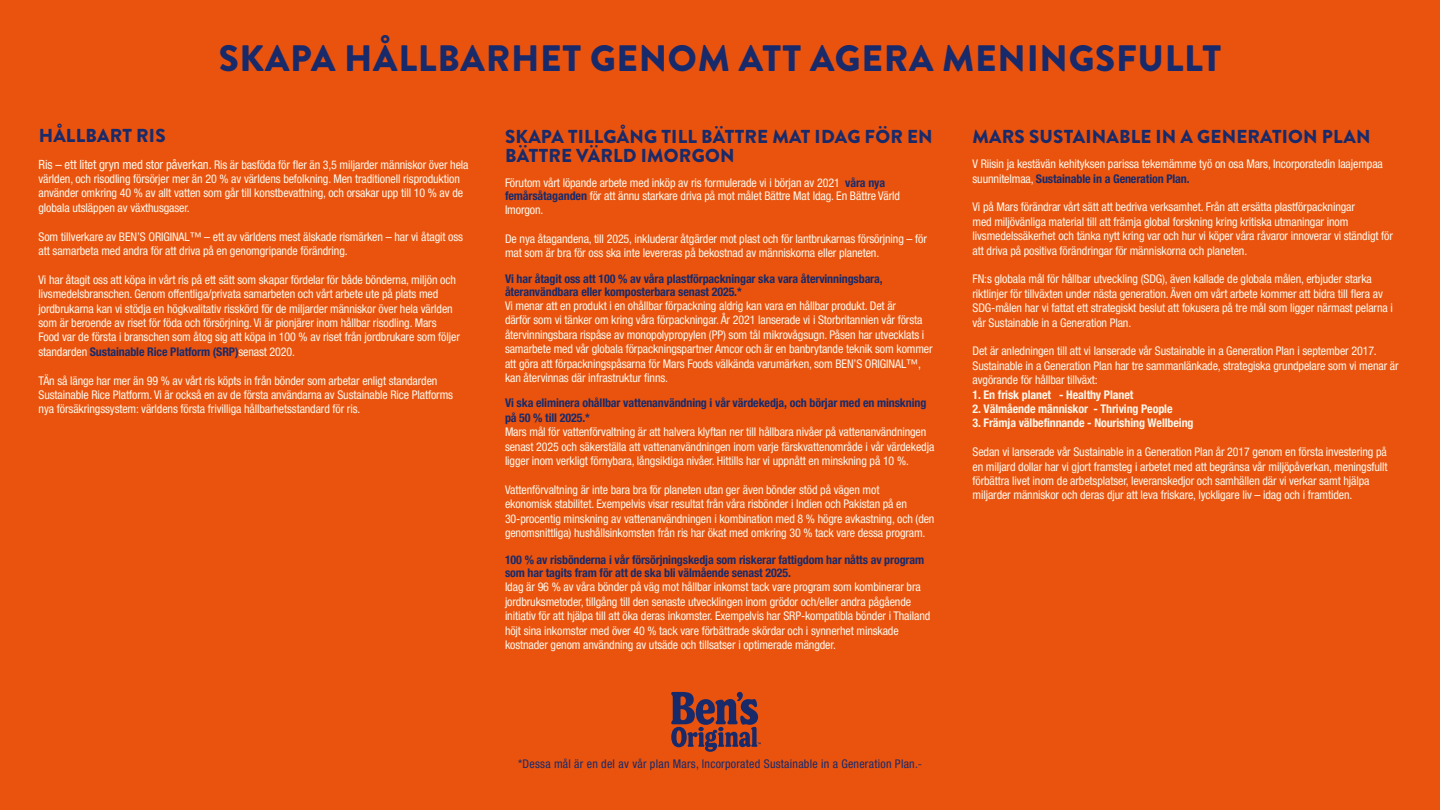
<style>
.page{position:relative;width:1440px;height:810px;background:#e9530e}
.page>*{position:absolute;margin:0;border:0;box-sizing:border-box;transform-origin:0 0}
.t1{font:900 36.75px "Brandon Grotesque";letter-spacing:.02em;color:#192a6a}
.t2{font:900 18.75px/18.8px "Brandon Grotesque";letter-spacing:.01em;color:#192a6a}
.t3{font:condensed 12px/14.4px "Helvetica Neue LT Pro";letter-spacing:-.01em;color:#fff6e8}
.t4{font:12px/12.8px "HN BOLDHN BOLD";letter-spacing:-.01em;color:#192a6a}
.t5{font:12px "HN BOLDHN BOLD";letter-spacing:-.01em;color:#fff6e8}
.t6{font:condensed 12px "Helvetica Neue LT Pro";letter-spacing:.02em;color:#192a6a}
.s1{font-size:12.75px}
.s2{font-family:"Helvetica Neue LT Pro";font-stretch:condensed;color:#fff6e8}
.s3{font-family:"HN BOLDHN BOLD";font-stretch:normal;color:#192a6a}
.s4{font-family:"Myriad Pro";font-stretch:normal}
</style>
<div class="page">
<svg style="left:671px;top:692px;width:90px;height:60px"></svg>
<h1 class="t1" style="left:219px;top:32px;width:1004px">SKAPA HÅLLBARHET GENOM ATT AGERA MENINGSFULLT</h1>
<h2 class="t2" style="left:39px;top:127px;width:128px">HÅLLBART RIS</h2>
<p class="t3" style="left:39px;top:157px;width:432px"><span class="s1">Ris – ett litet gryn med stor påverkan.</span> Ris är basföda för fler än 3,5 miljarder människor över hela världen, och risodling försörjer mer än 20 % av världens befolkning. Men traditionell risproduktion använder omkring 40 % av allt vatten som går till konstbevattning, och orsakar upp till 10 % av de globala utsläppen av växthusgaser.</p>
<p class="t3" style="left:39px;top:229px;width:426px">Som tillverkare av BEN’S ORIGINAL™ – ett av världens mest älskade rismärken – har vi åtagit oss att samarbeta med andra för att driva på en genomgripande förändring.</p>
<p class="t3" style="left:39px;top:272px;width:423px">Vi har åtagit oss att köpa in vårt ris på ett sätt som skapar fördelar för både bönderna, miljön och livsmedelsbranschen. Genom offentliga/privata samarbeten och vårt arbete ute på plats med jordbrukarna kan vi stödja en högkvalitativ risskörd för de miljarder människor över hela världen som är beroende av riset för föda och försörjning. Vi är pionjärer inom hållbar risodling. Mars Food var de första i branschen som åtog sig att köpa in 100 % av riset från jordbrukare som följer</p>
<p class="t4" style="left:39px;top:346px;width:258px"><span class="s2">standarden</span> Sustainable Rice Platform (SRP)<span class="s2">senast 2020.</span></p>
<p class="t3" style="left:39px;top:373px;width:416px">TÄn så länge har mer än 99 % av vårt ris köpts in från bönder som arbetar enligt standarden<br>Sustainable Rice Platform. Vi är också en av de första användarna av Sustainable Rice Platforms nya försäkringssystem: världens första frivilliga hållbarhetsstandard för ris.</p>
<h2 class="t2" style="left:505px;top:127px;width:429px">SKAPA TILLGÅNG TILL BÄTTRE MAT IDAG FÖR EN<br>BÄTTRE VÄRLD IMORGON</h2>
<p class="t3" style="left:505px;top:176px;width:397px;line-height:12.8px">Förutom vårt löpande arbete med inköp av ris formulerade vi i början av 2021 <span class="s3">våra nya femårsåtaganden</span> för att ännu starkare driva på mot målet Bättre Mat Idag. En Bättre Värld</p>
<p class="t3" style="left:505px;top:203px;width:40px">Imorgon.</p>
<p class="t3" style="left:505px;top:231px;width:424px">De nya åtagandena, till 2025, inkluderar åtgärder mot plast och för lantbrukarnas försörjning – för mat som är bra för oss ska inte levereras på bekostnad av människorna eller planeten.</p>
<p class="t4" style="left:505px;top:273px;width:379px">Vi har åtagit oss att 100 % av våra plastförpackningar ska vara återvinningsbara, återanvändbara eller komposterbara senast 2025.*</p>
<p class="t3" style="left:505px;top:298px;width:429px">Vi menar att en produkt i en ohållbar förpackning aldrig kan vara en hållbar produkt. Det är<br>därför som vi tänker om kring våra förpackningar. År 2021 lanserade vi i Storbritannien vår första återvinningsbara rispåse av monopolypropylen (PP) som tål mikrovågsugn. Påsen har utvecklats i samarbete med vår globala förpackningspartner Amcor och är en banbrytande teknik som kommer att göra att förpackningspåsarna för Mars Foods välkända varumärken, som BEN’S ORIGINAL™, kan återvinnas där infrastruktur finns.</p>
<p class="t4" style="left:505px;top:397px;width:423px;line-height:14.4px">Vi ska eliminera ohållbar vattenanvändning i vår värdekedja, och börjar med en minskning på 50 % till 2025.*</p>
<p class="t3" style="left:505px;top:425px;width:431px">Mars mål för vattenförvaltning är att halvera klyftan ner till hållbara nivåer på vattenanvändningen senast 2025 och säkerställa att vattenanvändningen inom varje färskvattenområde i vår värdekedja ligger inom verkligt förnybara, långsiktiga nivåer. Hittills har vi uppnått en minskning på 10 %.</p>
<p class="t3" style="left:505px;top:482px;width:431px">Vattenförvaltning är inte bara bra för planeten utan ger även bönder stöd på vägen mot<br>ekonomisk stabilitet. Exempelvis visar resultat från våra risbönder i Indien och Pakistan på en 30-procentig minskning av vattenanvändningen i kombination med 8 % högre avkastning, och (den genomsnittliga) hushållsinkomsten från ris har ökat med omkring 30 % tack vare dessa program.</p>
<p class="t4" style="left:505px;top:554px;width:421px">100 % av risbönderna i vår försörjningskedja som riskerar fattigdom har nåtts av program som har tagits fram för att de ska bli välmående senast 2025.</p>
<p class="t3" style="left:505px;top:580px;width:427px">Idag är 96 % av våra bönder på väg mot hållbar inkomst tack vare program som kombinerar bra jordbruksmetoder, tillgång till den senaste utvecklingen inom grödor och/eller andra pågående initiativ för att hjälpa till att öka deras inkomster. Exempelvis har SRP-kompatibla bönder i Thailand höjt sina inkomster med över 40 % tack vare förbättrade skördar och i synnerhet minskade kostnader genom användning av utsäde och tillsatser i optimerade mängder.</p>
<h2 class="t2" style="left:973px;top:127px;width:399px">MARS SUSTAINABLE IN A GENERATION PLAN</h2>
<p class="t3" style="left:973px;top:157px;width:412px">V Riisin ja kestävän kehityksen parissa tekemämme työ on osa Mars, Incorporatedin laajempaa</p>
<p class="t4" style="left:973px;top:173px;width:219px"><span class="s2">suunnitelmaa,</span> Sustainable in a Generation Plan.</p>
<p class="t3" style="left:973px;top:200px;width:422px">Vi på Mars förändrar vårt sätt att bedriva verksamhet. Från att ersätta plastförpackningar<br>med miljövänliga material till att främja global forskning kring kritiska utmaningar inom livsmedelssäkerhet och tänka nytt kring var och hur vi köper våra råvaror innoverar vi ständigt för att driva på positiva förändringar för människorna och planeten.</p>
<p class="t3" style="left:973px;top:272px;width:422px">FN:s globala mål för hållbar utveckling (SDG), även kallade de globala målen, erbjuder starka riktlinjer för tillväxten under nästa generation. Även om vårt arbete kommer att bidra till flera av SDG-målen har vi fattat ett strategiskt beslut att fokusera på tre mål som ligger närmast pelarna i vår Sustainable in a Generation Plan.</p>
<p class="t3" style="left:973px;top:344px;width:428px">Det är anledningen till att vi lanserade vår Sustainable in a Generation Plan i september 2017.<br>Sustainable in a Generation Plan har tre sammanlänkade, strategiska grundpelare som vi menar är avgörande för hållbar tillväxt:</p>
<p class="t5" style="left:973px;top:388px;width:162px">1. En frisk planet - Healthy Planet</p>
<p class="t5" style="left:973px;top:403px;width:202px">2. Välmående människor - Thriving People</p>
<p class="t5" style="left:973px;top:417px;width:223px">3. Främja välbefinnande - Nourishing Wellbeing</p>
<p class="t3" style="left:973px;top:445px;width:417px">Sedan vi lanserade vår Sustainable in a Generation Plan år 2017 genom en första investering på en miljard dollar har vi gjort framsteg i arbetet med att begränsa vår miljöpåverkan, meningsfullt förbättra livet inom de arbetsplatser, leveranskedjor och samhällen där vi verkar samt hjälpa miljarder människor och deras djur att leva friskare, lyckligare liv – idag och i framtiden.</p>
<p class="t6" style="left:518px;top:756px;width:405px">*Dessa mål är en del av vår plan Mars, Incorporated Sustainable in a Generation Plan.<span class="s4">-</span></p>
</div>
